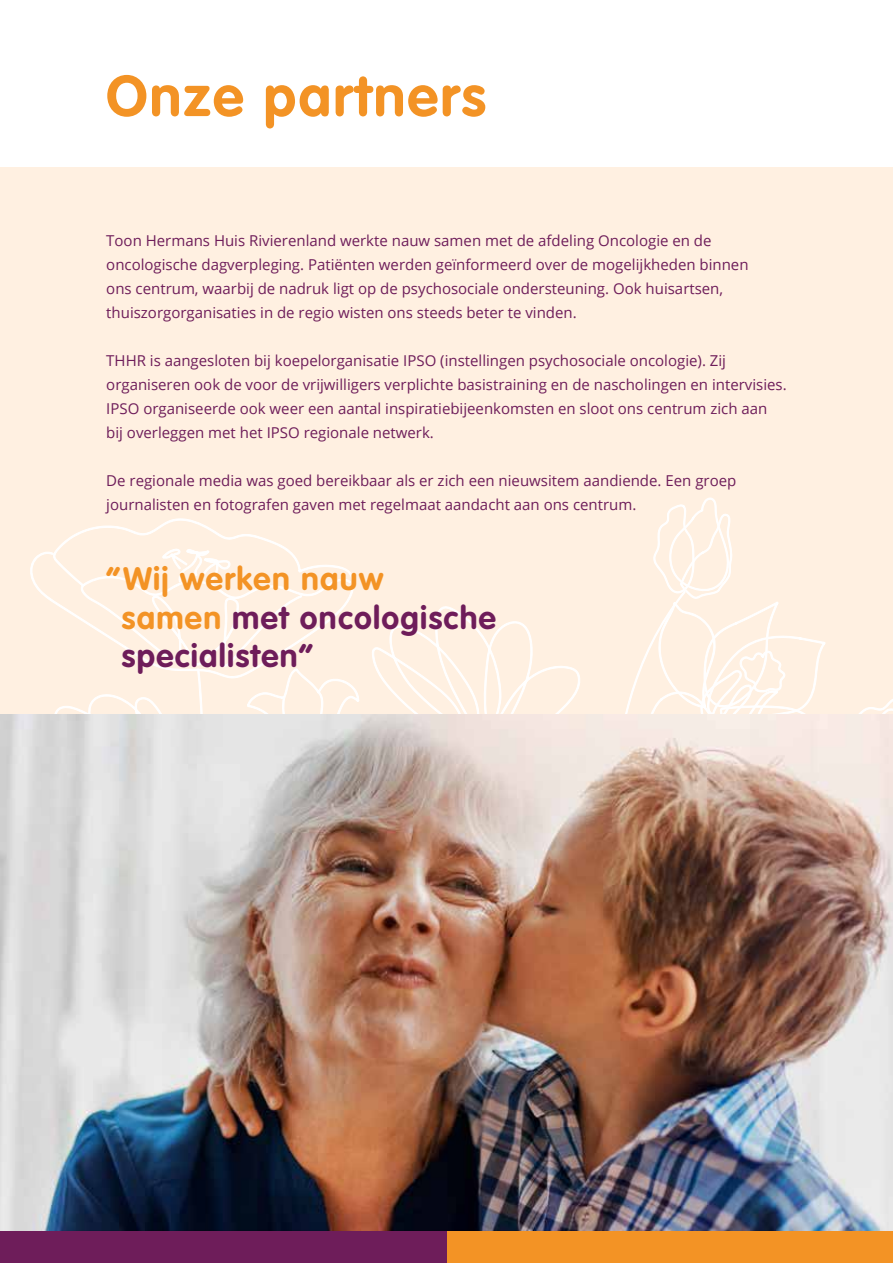
<style>
.page{position:relative;width:893px;height:1263px;background:#fff}
.page>*{position:absolute;margin:0;border:0;box-sizing:border-box;transform-origin:0 0}
.t1{font:700 56.85px "VAG Rounded Std";letter-spacing:.04em;color:#f39325}
.t2{font:700 31.95px/38.4px "VAG Rounded Std";letter-spacing:.04em;color:#6e1d5a}
.t3{font:15px/24px "Open Sans";color:#6e1d5a}
.s1{color:#f39325}
</style>
<div class="page">
<div style="left:0;top:168px;width:893px;height:1095px;background:#fff0e1"></div>
<svg style="left:34px;top:518px;width:325px;height:196px"></svg>
<svg style="left:372px;top:497px;width:521px;height:217px"></svg>
<div style="left:446px;top:1230px;width:447px;height:33px;background:#f39325"></div>
<div style="left:0;top:1230px;width:446px;height:33px;background:#6e1d5a"></div>
<img style="left:0;top:714px;width:893px;height:516px">
<h1 class="t1" style="left:106px;top:72px;width:381px">Onze partners</h1>
<p class="t3" style="left:106px;top:230px;width:644px">Toon Hermans Huis Rivierenland werkte nauw samen met de afdeling Oncologie en de oncologische dagverpleging. Patiënten werden geïnformeerd over de mogelijkheden binnen ons centrum, waarbij de nadruk ligt op de psychosociale ondersteuning. Ook huisartsen, thuiszorgorganisaties in de regio wisten ons steeds beter te vinden.</p>
<p class="t3" style="left:106px;top:350px;width:682px">THHR is aangesloten bij koepelorganisatie IPSO (instellingen psychosociale oncologie). Zij organiseren ook de voor de vrijwilligers verplichte basistraining en de nascholingen en intervisies.<br>IPSO organiseerde ook weer een aantal inspiratiebijeenkomsten en sloot ons centrum zich aan bij overleggen met het IPSO regionale netwerk.</p>
<p class="t3" style="left:106px;top:470px;width:632px">De regionale media was goed bereikbaar als er zich een nieuwsitem aandiende. Een groep journalisten en fotografen gaven met regelmaat aandacht aan ons centrum.</p>
<h2 class="t2" style="left:122px;top:562px;width:376px;text-indent:-15px"><span class="s1">“ Wij werken nauw<br>samen</span> met oncologische specialisten”</h2>
</div>
